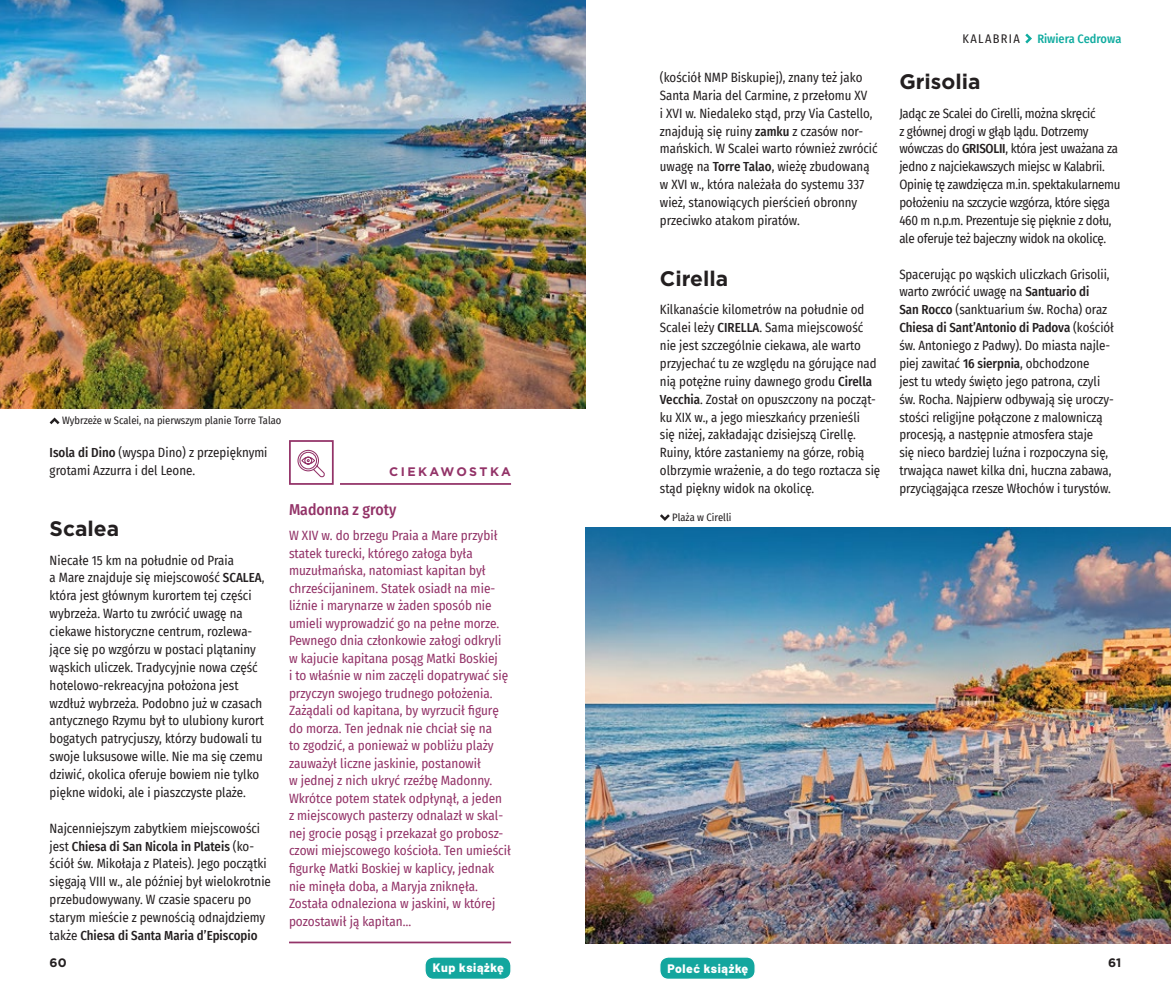
<style>
.page{position:relative;width:1171px;height:993px;background:#fff}
.page>*{position:absolute;margin:0;border:0;box-sizing:border-box;transform-origin:0 0}
.t1{font:700 21px "Gotham";color:#231f20}
.t2{font:500 15.75px "Fira Sans Condensed";color:#933368}
.t3{font:13.12px/17.8px "Fira Sans Condensed";color:#231f20}
.t4{font:13.12px/17.5px "Fira Sans Condensed";color:#933368}
.t5{font:13.12px/17.8px "Fira Sans Condensed";letter-spacing:-.02em;color:#231f20}
.t6{font:700 12.42px "Gotham";letter-spacing:.19em;color:#933368}
.t7{font:800 12.25px "Barlow";letter-spacing:.05em;color:#fff}
.t8{font:500 12.25px "Fira Sans Condensed";color:#11aca0}
.t9{font:12.25px "Fira Sans Condensed";letter-spacing:.11em;color:#231f20}
.t10{font:700 12.25px "Gotham";color:#231f20}
.t11{font:10.5px "Fira Sans Condensed";color:#231f20}
.s1{font-weight:500}
</style>
<div class="page">
<svg style="left:1025px;top:34px;width:7px;height:9px"></svg>
<img style="left:585px;top:527px;width:586px;height:416px">
<svg style="left:660px;top:514px;width:10px;height:7px"></svg>
<img style="left:0;top:0;width:585px;height:408px">
<svg style="left:50px;top:417px;width:10px;height:7px"></svg>
<div style="left:289px;top:440px;width:45px;height:44px;border:2px solid #933368"></div>
<hr style="left:340px;top:483px;width:171px;height:1px;background:#933368">
<svg style="left:297px;top:449px;width:28px;height:29px"></svg>
<hr style="left:289px;top:941px;width:222px;height:2px;background:#933368">
<div style="left:660px;top:956px;width:95px;height:23px;background:#13a69e;border-radius:9px"></div>
<div style="left:659px;top:955px;width:97px;height:24px;border:1px solid #fff;border-radius:9px"></div>
<div style="left:425px;top:956px;width:86px;height:23px;background:#13a69e;border-radius:9px"></div>
<div style="left:424px;top:955px;width:88px;height:24px;border:1px solid #fff;border-radius:9px"></div>
<p class="t9" style="left:962px;top:30px;width:59px">Kalabria</p>
<p class="t8" style="left:1037px;top:29px;width:85px">Riwiera Cedrowa</p>
<p class="t3" style="left:660px;top:68px;width:219px">(kościół NMP Biskupiej), znany też jako Santa Maria del Carmine, z przełomu XV<br>i XVI w. Niedaleko stąd, przy Via Castello, znajdują się ruiny <span class="s1">zamku</span> z czasów nor&shy;mańskich. W Scalei warto również zwrócić uwagę na <span class="s1">Torre Talao</span>, wieżę zbudowaną w XVI w., która należała do systemu 337 wież, stanowiących pierścień obronny przeciwko atakom piratów.</p>
<h1 class="t1" style="left:899px;top:67px;width:83px">Grisolia</h1>
<p class="t5" style="left:899px;top:104px;width:223px">Jadąc ze Scalei do Cirelli, można skręcić<br>z głównej drogi w głąb lądu. Dotrzemy wówczas do <span class="s1">GRISOLII</span>, która jest uważana za jedno z najciekawszych miejsc w Kalabrii.<br>Opinię tę zawdzięcza m.in. spektakularnemu położeniu na szczycie wzgórza, które sięga 460 m n.p.m. Prezentuje się pięknie z dołu, ale oferuje też bajeczny widok na okolicę.</p>
<p class="t3" style="left:899px;top:264px;width:216px">Spacerując po wąskich uliczkach Grisolii, warto zwrócić uwagę na <span class="s1">Santuario di<br>San Rocco</span> (sanktuarium św. Rocha) oraz <span class="s1">Chiesa di Sant’Antonio di Padova</span> (kościół św. Antoniego z Padwy). Do miasta najle&shy;piej zawitać <span class="s1">16 sierpnia</span>, obchodzone<br>jest tu wtedy święto jego patrona, czyli św. Rocha. Najpierw odbywają się uroczy&shy;stości religijne połączone z malowniczą procesją, a następnie atmosfera staje<br>się nieco bardziej luźna i rozpoczyna się, trwająca nawet kilka dni, huczna zabawa, przyciągająca rzesze Włochów i turystów.</p>
<h1 class="t1" style="left:660px;top:264px;width:70px">Cirella</h1>
<p class="t3" style="left:660px;top:300px;width:222px">Kilkanaście kilometrów na południe od Scalei leży <span class="s1">CIRELLA</span>. Sama miejscowość nie jest szczególnie ciekawa, ale warto przyjechać tu ze względu na górujące nad nią potężne ruiny dawnego grodu <span class="s1">Cirella Vecchia</span>. Został on opuszczony na począt&shy;ku XIX w., a jego mieszkańcy przenieśli<br>się niżej, zakładając dzisiejszą Cirellę.<br>Ruiny, które zastaniemy na górze, robią olbrzymie wrażenie, a do tego roztacza się stąd piękny widok na okolicę.</p>
<p class="t11" style="left:62px;top:412px;width:221px">Wybrzeże w Scalei, na pierwszym planie Torre Talao</p>
<p class="t3" style="left:50px;top:443px;width:219px"><span class="s1">Isola di Dino</span> (wyspa Dino) z przepięknymi grotami Azzurra i del Leone.</p>
<p class="t6" style="left:389px;top:463px;width:123px">CIEKAWOSTKA</p>
<p class="t2" style="left:289px;top:497px;width:109px">Madonna z groty</p>
<p class="t4" style="left:289px;top:526px;width:223px">W XIV w. do brzegu Praia a Mare przybił statek turecki, którego załoga była muzułmańska, natomiast kapitan był chrześcijaninem. Statek osiadł na mie&shy;liźnie i marynarze w żaden sposób nie umieli wyprowadzić go na pełne morze.<br>Pewnego dnia członkowie załogi odkryli w kajucie kapitana posąg Matki Boskiej<br>i to właśnie w nim zaczęli dopatrywać się przyczyn swojego trudnego położenia.<br>Zażądali od kapitana, by wyrzucił figurę do morza. Ten jednak nie chciał się na<br>to zgodzić, a ponieważ w pobliżu plaży zauważył liczne jaskinie, postanowił<br>w jednej z nich ukryć rzeźbę Madonny.<br>Wkrótce potem statek odpłynął, a jeden<br>z miejscowych pasterzy odnalazł w skal&shy;nej grocie posąg i przekazał go probosz&shy;czowi miejscowego kościoła. Ten umieścił figurkę Matki Boskiej w kaplicy, jednak nie minęła doba, a Maryja zniknęła.<br>Została odnaleziona w jaskini, w której pozostawił ją kapitan…</p>
<p class="t7" style="left:433px;top:958px;width:72px">Kup książkę</p>
<p class="t7" style="left:667px;top:958px;width:82px">Poleć książkę</p>
<p class="t11" style="left:672px;top:509px;width:61px">Plaża w Cirelli</p>
<h1 class="t1" style="left:50px;top:514px;width:71px">Scalea</h1>
<p class="t3" style="left:50px;top:550px;width:216px">Niecałe 15 km na południe od Praia<br>a Mare znajduje się miejscowość <span class="s1">SCALEA</span>, która jest głównym kurortem tej części wybrzeża. Warto tu zwrócić uwagę na ciekawe historyczne centrum, rozlewa&shy;jące się po wzgórzu w postaci plątaniny wąskich uliczek. Tradycyjnie nowa część hotelowo-rekreacyjna położona jest wzdłuż wybrzeża. Podobno już w czasach antycznego Rzymu był to ulubiony kurort bogatych patrycjuszy, którzy budowali tu swoje luksusowe wille. Nie ma się czemu dziwić, okolica oferuje bowiem nie tylko piękne widoki, ale i piaszczyste plaże.</p>
<p class="t3" style="left:50px;top:818px;width:223px">Najcenniejszym zabytkiem miejscowości jest <span class="s1">Chiesa di San Nicola in Plateis</span> (ko&shy;ściół św. Mikołaja z Plateis). Jego początki sięgają VIII w., ale później był wielokrotnie przebudowywany. W czasie spaceru po starym mieście z pewnością odnajdziemy także <span class="s1">Chiesa di Santa Maria d’Episcopio</span></p>
<p class="t10" style="left:50px;top:954px;width:19px">60</p>
<p class="t10" style="left:1108px;top:954px;width:15px">61</p>
</div>
